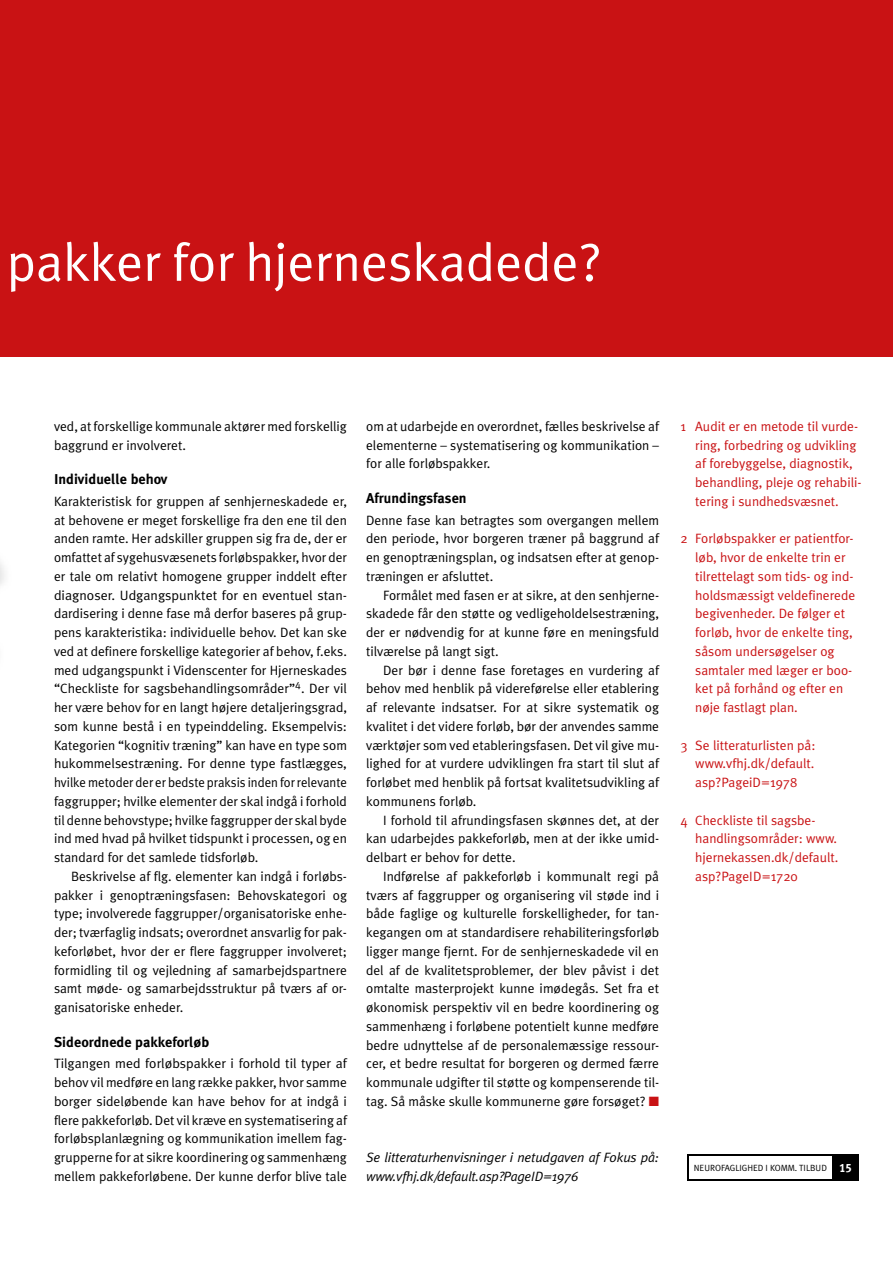
<style>
.page{position:relative;width:893px;height:1263px;background:#fff}
.page>*{position:absolute;margin:0;border:0;box-sizing:border-box;transform-origin:0 0}
.t1{font:53.55px "Meta Plus Normal";color:#fff}
.t2{font:700 14.25px "Meta Plus";color:#000}
.t3{font:13.5px/18.8px "Meta Plus Normal";color:#000;text-align:justify}
.t4{font:13.5px/18.8px "Meta Plus Normal";color:#c91214}
.t5{font:italic 13.5px/18.8px "Meta Plus Normal";letter-spacing:-.015em;color:#000}
.t6{font:9px "Meta Plus Normal Caps";color:#000}
.s1{color:#c91214}
.s2{font-family:"Meta Plus Bold Caps";font-size:12px;color:#fff}
</style>
<div class="page">
<div style="left:0;top:0;width:893px;height:357px;background:#c91214"></div>
<hr style="left:687px;top:1154px;width:146px;height:1px;background:#000">
<hr style="left:687px;top:1155px;width:2px;height:24px;background:#000">
<svg style="left:832px;top:1154px;width:27px;height:25px"></svg>
<hr style="left:857px;top:1155px;width:2px;height:24px;background:#000">
<hr style="left:687px;top:1179px;width:146px;height:2px;background:#000">
<hr style="left:833px;top:1179px;width:26px;height:2px;background:#000">
<h1 class="t1" style="left:7px;top:231px;width:596px">pakker for hjerneskadede?</h1>
<p class="t3" style="left:54px;top:417px;width:294px">ved, at forskellige kommunale aktører med forskellig baggrund er involveret.</p>
<p class="t2" style="left:54px;top:471px;width:115px">Individuelle behov</p>
<p class="t3" style="left:54px;top:492px;width:295px">Karakteristisk for gruppen af senhjerneskadede er, at behovene er meget forskellige fra den ene til den anden ramte. her adskiller gruppen sig fra de, der er omfattet af sygehusvæsenets forløbspakker, hvor der er tale om relativt homogene grupper inddelt efter diagnoser. Udgangspunktet for en eventuel stan&shy;dardisering i denne fase må derfor baseres på grup&shy;pens karakteristika: individuelle behov. Det kan ske ved at definere forskellige kategorier af behov, f.eks. med udgangspunkt i videnscenter for hjerneskades “Checkliste for sagsbehandlingsområder”<sup>4</sup>. Der vil her være behov for en langt højere detaljeringsgrad, som kunne bestå i en typeinddeling. Eksempelvis:<br>Kategorien “kognitiv træning” kan have en type som hukommelsestræning. for denne type fastlægges, hvilke metoder der er bedste praksis inden for relevante faggrupper; hvilke elementer der skal indgå i forhold til denne behovstype; hvilke faggrupper der skal byde ind med hvad på hvilket tidspunkt i processen, og en standard for det samlede tidsforløb.</p>
<p class="t3" style="left:54px;top:867px;width:294px;text-indent:17px">Beskrivelse af flg. elementer kan indgå i forløbs&shy;pakker i genoptræningsfasen: Behovskategori og type; involverede faggrupper/organisatoriske enhe&shy;der; tværfaglig indsats; overordnet ansvarlig for pak&shy;keforløbet, hvor der er flere faggrupper involveret; formidling til og vejledning af samarbejdspartnere samt møde- og samarbejdsstruktur på tværs af or&shy;ganisatoriske enheder.</p>
<p class="t2" style="left:54px;top:1033px;width:157px">Sideordnede pakkeforløb</p>
<p class="t3" style="left:54px;top:1054px;width:294px">Tilgangen med forløbspakker i forhold til typer af behov vil medføre en lang række pakker, hvor samme borger sideløbende kan have behov for at indgå i flere pakkeforløb. Det vil kræve en systematisering af forløbsplanlægning og kommunikation imellem fag&shy;grupperne for at sikre koordinering og sammenhæng mellem pakkeforløbene. Der kunne derfor blive tale</p>
<p class="t3" style="left:366px;top:417px;width:294px">om at udarbejde en overordnet, fælles beskrivelse af elementerne – systematisering og kommunikation – for alle forløbspakker.</p>
<p class="t2" style="left:366px;top:490px;width:102px">Afrundingsfasen</p>
<p class="t3" style="left:366px;top:510px;width:294px">Denne fase kan betragtes som overgangen mellem den periode, hvor borgeren træner på baggrund af en genoptræningsplan, og indsatsen efter at genop&shy;træningen er afsluttet.</p>
<p class="t3" style="left:366px;top:585px;width:294px;text-indent:17px">formålet med fasen er at sikre, at den senhjerne&shy;skadede får den støtte og vedligeholdelsestræning, der er nødvendig for at kunne føre en meningsfuld tilværelse på langt sigt.</p>
<p class="t3" style="left:366px;top:660px;width:294px;text-indent:17px">Der bør i denne fase foretages en vurdering af behov med henblik på videreførelse eller etablering af relevante indsatser. for at sikre systematik og kvalitet i det videre forløb, bør der anvendes samme værktøjer som ved etableringsfasen. Det vil give mu&shy;lighed for at vurdere udviklingen fra start til slut af forløbet med henblik på fortsat kvalitetsudvikling af kommunens forløb.</p>
<p class="t3" style="left:366px;top:810px;width:294px;text-indent:17px">i forhold til afrundingsfasen skønnes det, at der kan udarbejdes pakkeforløb, men at der ikke umid&shy;delbart er behov for dette.</p>
<p class="t3" style="left:366px;top:867px;width:294px;text-indent:17px">indførelse af pakkeforløb i kommunalt regi på tværs af faggrupper og organisering vil støde ind i både faglige og kulturelle forskelligheder, for tan&shy;kegangen om at standardisere rehabiliteringsforløb ligger mange fjernt. for de senhjerneskadede vil en del af de kvalitetsproblemer, der blev påvist i det omtalte masterprojekt kunne imødegås. Set fra et økonomisk perspektiv vil en bedre koordinering og sammenhæng i forløbene potentielt kunne medføre bedre udnyttelse af de personalemæssige ressour&shy;cer, et bedre resultat for borgeren og dermed færre kommunale udgifter til støtte og kompenserende til&shy;tag. Så måske skulle kommunerne gøre forsøget? <span class="s1">■</span></p>
<p class="t5" style="left:366px;top:1148px;width:294px">Se litteraturhenvisninger i netudgaven af Fokus på: www.vfhj.dk/default.asp?PageID=1976</p>
<p class="t4" style="left:695px;top:417px;width:168px;text-indent:-15px">1 Audit er en metode til vurde&shy;ring, forbedring og udvikling af forebyggelse, diagnostik, behandling, pleje og rehabili&shy;tering i sundhedsvæsnet.</p>
<p class="t4" style="left:695px;top:529px;width:161px;text-indent:-15px">2 forløbspakker er patientfor&shy;løb, hvor de enkelte trin er tilrettelagt som tids- og ind&shy;holdsmæssigt veldefinerede begivenheder. De følger et forløb, hvor de enkelte ting, såsom undersøgelser og samtaler med læger er boo&shy;ket på forhånd og efter en nøje fastlagt plan.</p>
<p class="t4" style="left:695px;top:735px;width:122px;text-align:justify;text-indent:-15px">3 Se litteraturlisten på: www.vfhj.dk/default. asp?PageiD=1978</p>
<p class="t4" style="left:695px;top:810px;width:145px;text-indent:-15px">4 Checkliste til sagsbe&shy;handlingsområder: www. hjernekassen.dk/default. asp?PageiD=1720</p>
<p class="t6" style="left:694px;top:1163px;width:160px">NEUROFAGLIGHED I KOMM. TILBUD <span class="s2">15</span></p>
</div>
